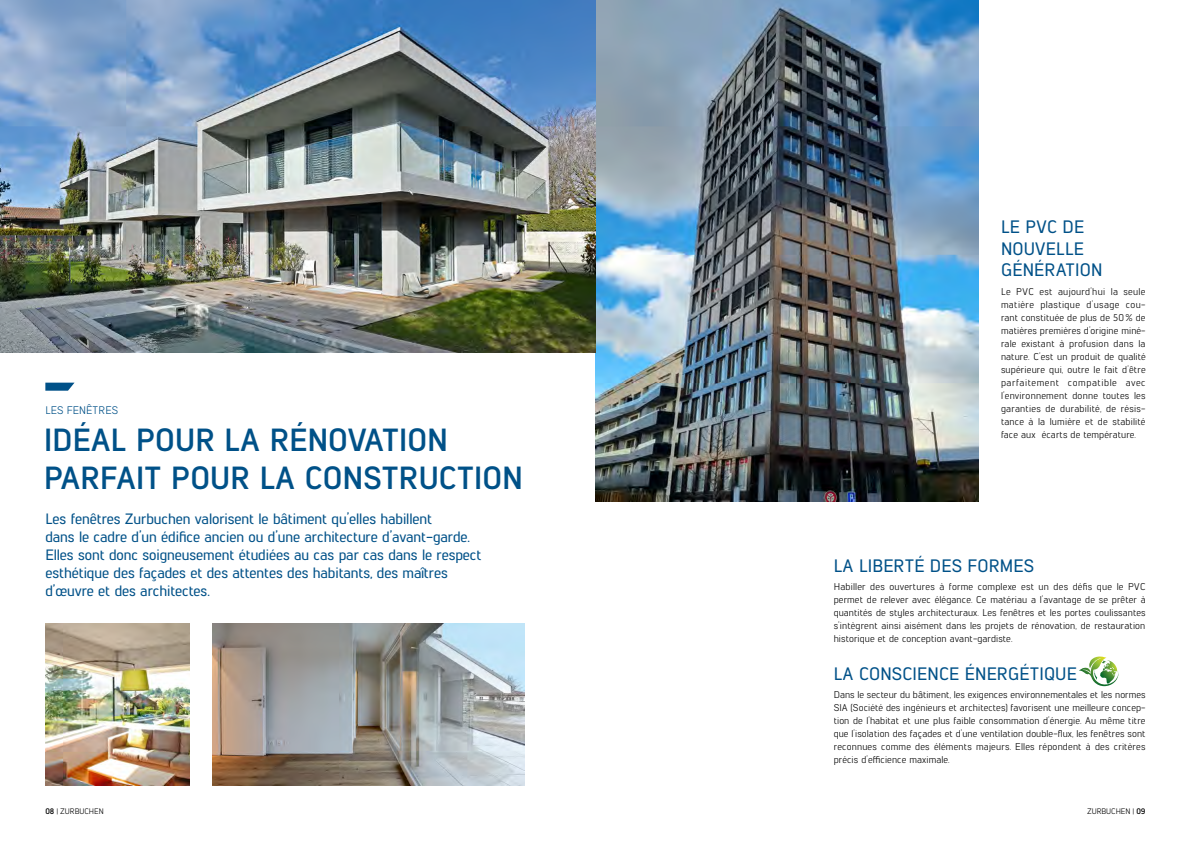
<style>
.page{position:relative;width:1191px;height:842px;background:#fff}
.page>*{position:absolute;margin:0;border:0;box-sizing:border-box;transform-origin:0 0}
.t1{font:700 32px/38.4px "Lintel";letter-spacing:.005em;color:#005188}
.t2{font:500 18px/21.6px "Lintel";letter-spacing:.005em;color:#005188}
.t3{font:500 15px/18px "Lintel";letter-spacing:-.005em;color:#005188}
.t4{font:11px "Lintel";letter-spacing:.005em;color:#005188}
.t5{font:9.8px/13px "Lintel";letter-spacing:.01em;color:#000;text-align:justify}
.t6{font:8px "Lintel";letter-spacing:-.005em;color:#000}
.s1{font-weight:700}
</style>
<div class="page">
<img style="left:595px;top:0;width:383px;height:501px">
<img style="left:0;top:0;width:595px;height:353px">
<img style="left:45px;top:624px;width:145px;height:161px">
<svg style="left:45px;top:383px;width:29px;height:8px"></svg>
<svg style="left:1079px;top:656px;width:39px;height:31px"></svg>
<img style="left:213px;top:624px;width:311px;height:161px">
<p class="t4" style="left:45px;top:403px;width:74px">LES FENÊTRES</p>
<h1 class="t1" style="left:44px;top:418px;width:480px">IDÉAL POUR LA RÉNOVATION<br>PARFAIT POUR LA CONSTRUCTION</h1>
<p class="t3" style="left:45px;top:509px;width:438px">Les fenêtres Zurbuchen valorisent le bâtiment qu’elles habillent<br>dans le cadre d’un édifice ancien ou d’une architecture d’avant-garde.<br>Elles sont donc soigneusement étudiées au cas par cas dans le respect esthétique des façades et des attentes des habitants, des maîtres d’œuvre et des architectes.</p>
<h2 class="t2" style="left:1001px;top:215px;width:103px">LE PVC DE<br>NOUVELLE<br>GÉNÉRATION</h2>
<p class="t5" style="left:1001px;top:285px;width:146px">Le PVC est aujourd’hui la seule matière plastique d’usage cou&shy;rant constituée de plus de 50% de matières premières d’origine miné&shy;rale existant à profusion dans la nature. C’est un produit de qualité supérieure qui, outre le fait d’être parfaitement compatible avec l’environnement donne toutes les garanties de durabilité, de résis&shy;tance à la lumière et de stabilité face aux écarts de température.</p>
<h2 class="t2" style="left:833px;top:553px;width:202px">LA LIBERTÉ DES FORMES</h2>
<p class="t5" style="left:833px;top:580px;width:313px">Habiller des ouvertures à forme complexe est un des défis que le PVC permet de relever avec élégance. Ce matériau a l’avantage de se prêter à quantités de styles architecturaux. Les fenêtres et les portes coulissantes s’intègrent ainsi aisément dans les projets de rénovation, de restauration historique et de conception avant-gardiste.</p>
<h2 class="t2" style="left:833px;top:661px;width:245px">LA CONSCIENCE ÉNERGÉTIQUE</h2>
<p class="t5" style="left:833px;top:688px;width:313px">Dans le secteur du bâtiment, les exigences environnementales et les normes SIA (Société des ingénieurs et architectes) favorisent une meilleure concep&shy;tion de l’habitat et une plus faible consommation d’énergie. Au même titre que l’isolation des façades et d’une ventilation double-flux, les fenêtres sont reconnues comme des éléments majeurs. Elles répondent à des critères précis d’efficience maximale.</p>
<p class="t6" style="left:45px;top:806px;width:60px"><span class="s1">08</span> | ZURBUCHEN</p>
<p class="t6" style="left:1087px;top:806px;width:60px">ZURBUCHEN | <span class="s1">09</span></p>
</div>
